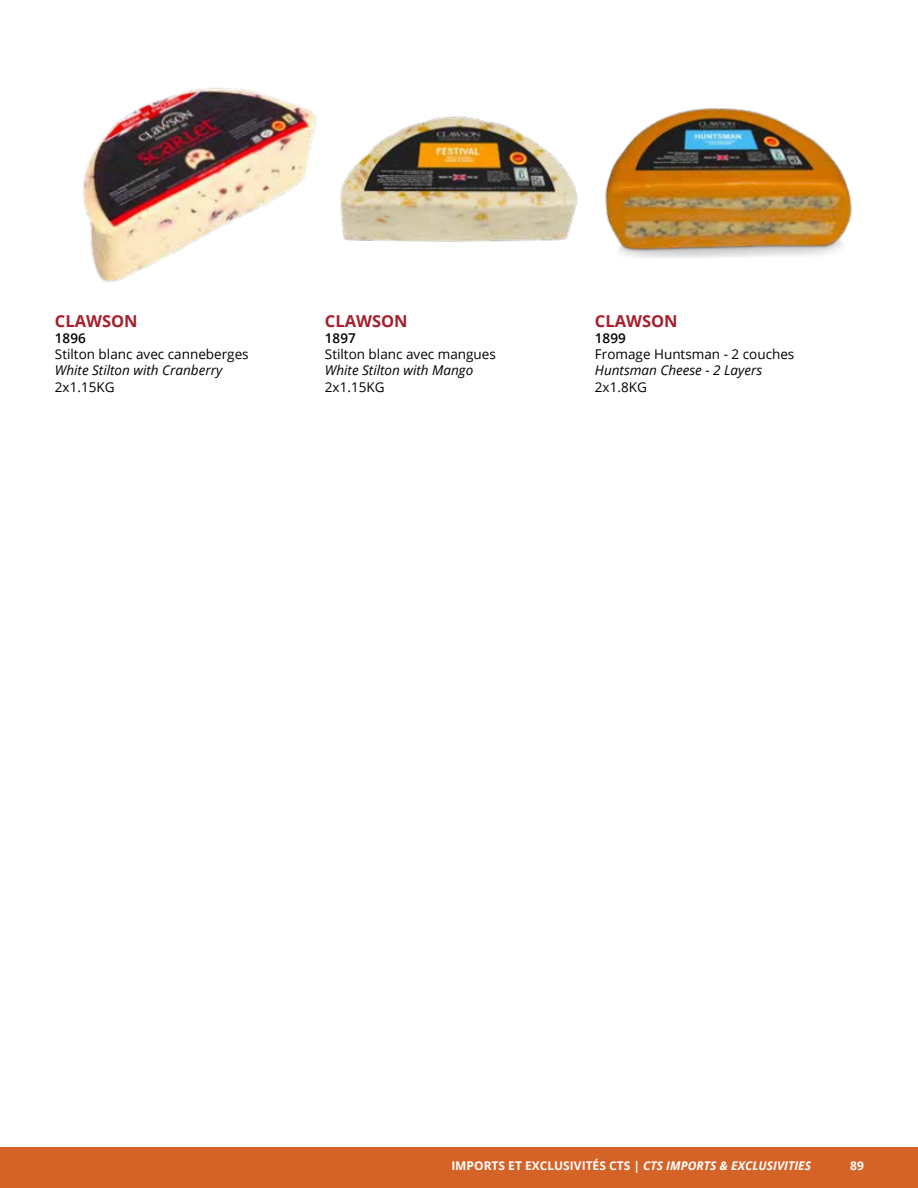
<style>
.page{position:relative;width:918px;height:1188px;background:#fff}
.page>*{position:absolute;margin:0;border:0;box-sizing:border-box;transform-origin:0 0}
.t1{font:700 16.5px "Open Sans";color:#a71e2c}
.t2{font:13.5px "Open Sans";color:#000}
.t3{font:italic 13.5px "Open Sans";color:#000}
.t4{font:600 13.5px "Open Sans";color:#000}
.t5{font:700 12px "Open Sans";color:#fff}
.s1{font-style:italic}
</style>
<div class="page">
<div style="left:0;top:1148px;width:918px;height:40px;background:#d56227"></div>
<img style="left:83px;top:88px;width:234px;height:195px">
<img style="left:340px;top:116px;width:238px;height:126px">
<img style="left:605px;top:108px;width:247px;height:150px">
<p class="t1" style="left:55px;top:309px;width:84px">CLAWSON</p>
<p class="t4" style="left:55px;top:329px;width:32px">1896</p>
<p class="t2" style="left:55px;top:345px;width:195px">Stilton blanc avec canneberges</p>
<p class="t3" style="left:55px;top:361px;width:169px">White Stilton with Cranberry</p>
<p class="t2" style="left:55px;top:377px;width:61px">2x1.15KG</p>
<p class="t1" style="left:325px;top:309px;width:84px">CLAWSON</p>
<p class="t4" style="left:325px;top:329px;width:32px">1897</p>
<p class="t2" style="left:325px;top:345px;width:172px">Stilton blanc avec mangues</p>
<p class="t3" style="left:325px;top:361px;width:150px">White Stilton with Mango</p>
<p class="t2" style="left:325px;top:377px;width:61px">2x1.15KG</p>
<p class="t1" style="left:595px;top:309px;width:84px">CLAWSON</p>
<p class="t4" style="left:595px;top:329px;width:32px">1899</p>
<p class="t2" style="left:595px;top:345px;width:201px">Fromage Huntsman - 2 couches</p>
<p class="t3" style="left:595px;top:361px;width:169px">Huntsman Cheese - 2 Layers</p>
<p class="t2" style="left:595px;top:377px;width:53px">2x1.8KG</p>
<p class="t5" style="left:451px;top:1157px;width:361px">IMPORTS ET EXCLUSIVITÉS CTS | <span class="s1">CTS IMPORTS &amp; EXCLUSIVITIES</span></p>
<p class="t5" style="left:743px;top:1157px;width:69px">TEXT | <span class="s1">TEXT</span></p>
<p class="t5" style="left:850px;top:1157px;width:15px">89</p>
</div>
